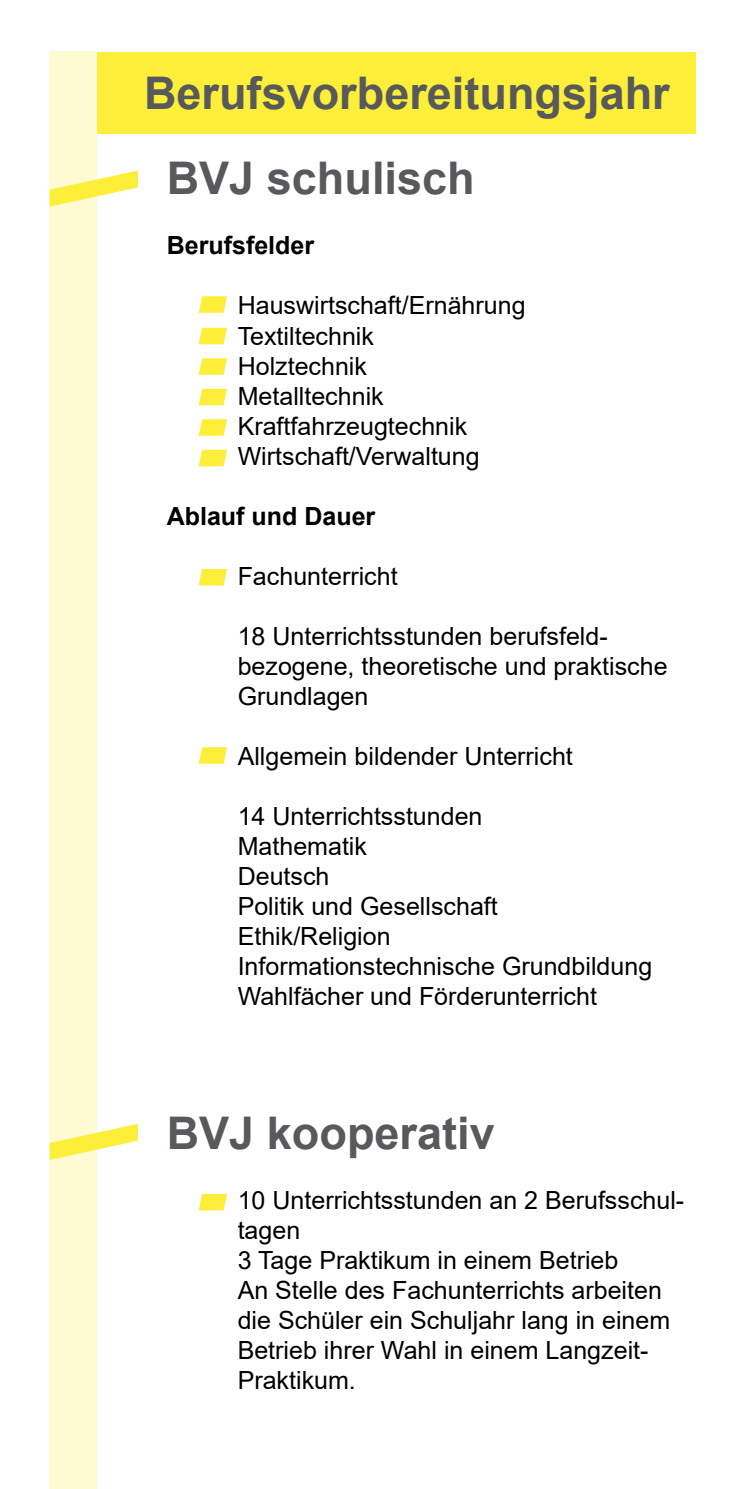
<style>
.page{position:relative;width:745px;height:1489px;background:#fff}
.page>*{position:absolute;margin:0;border:0;box-sizing:border-box;transform-origin:0 0}
.t1{font:700 45px/85.2px "Arial";color:#58595b}
.t2{font:25px/30px "Arial";color:#000}
.t3{font:700 25px "Arial";color:#000}
</style>
<div class="page">
<div style="left:50px;top:52px;width:47px;height:1436px;background:#fefad2"></div>
<div style="left:97px;top:52px;width:597px;height:81px;background:#fdef39"></div>
<svg style="left:198px;top:358px;width:29px;height:17px"></svg>
<svg style="left:198px;top:328px;width:29px;height:16px"></svg>
<svg style="left:198px;top:296px;width:29px;height:17px"></svg>
<svg style="left:198px;top:1193px;width:29px;height:17px"></svg>
<svg style="left:198px;top:747px;width:29px;height:16px"></svg>
<svg style="left:198px;top:419px;width:29px;height:17px"></svg>
<svg style="left:198px;top:389px;width:29px;height:16px"></svg>
<svg style="left:198px;top:569px;width:29px;height:16px"></svg>
<svg style="left:198px;top:450px;width:29px;height:16px"></svg>
<svg style="left:50px;top:170px;width:88px;height:36px"></svg>
<svg style="left:50px;top:1123px;width:88px;height:36px"></svg>
<h1 class="t1" style="left:167px;top:51px;width:504px;text-indent:-23px">Berufsvorbereitungsjahr<br>BVJ schulisch</h1>
<p class="t3" style="left:167px;top:228px;width:149px">Berufsfelder</p>
<p class="t2" style="left:237px;top:290px;width:289px">Hauswirtschaft/Ernährung<br>Textiltechnik<br>Holztechnik<br>Metalltechnik<br>Kraftfahrzeugtechnik<br>Wirtschaft/Verwaltung</p>
<p class="t3" style="left:167px;top:498px;width:210px">Ablauf und Dauer</p>
<p class="t2" style="left:237px;top:560px;width:161px">Fachunterricht</p>
<p class="t2" style="left:237px;top:620px;width:431px">18 Unterrichtsstunden berufsfeld&shy;bezogene, theoretische und praktische<br>Grundlagen</p>
<p class="t2" style="left:237px;top:740px;width:336px">Allgemein bildender Unterricht</p>
<p class="t2" style="left:237px;top:800px;width:416px">14 Unterrichtsstunden<br>Mathematik<br>Deutsch<br>Politik und Gesellschaft<br>Ethik/Religion<br>Informationstechnische Grundbildung<br>Wahlfächer und Förderunterricht</p>
<h1 class="t1" style="left:167px;top:1090px;width:329px">BVJ kooperativ</h1>
<p class="t2" style="left:237px;top:1184px;width:448px">10 Unterrichtsstunden an 2 Berufsschul&shy;tagen<br>3 Tage Praktikum in einem Betrieb<br>An Stelle des Fachunterrichts arbeiten die Schüler ein Schuljahr lang in einem<br>Betrieb ihrer Wahl in einem Langzeit-<br>Praktikum.</p>
</div>
